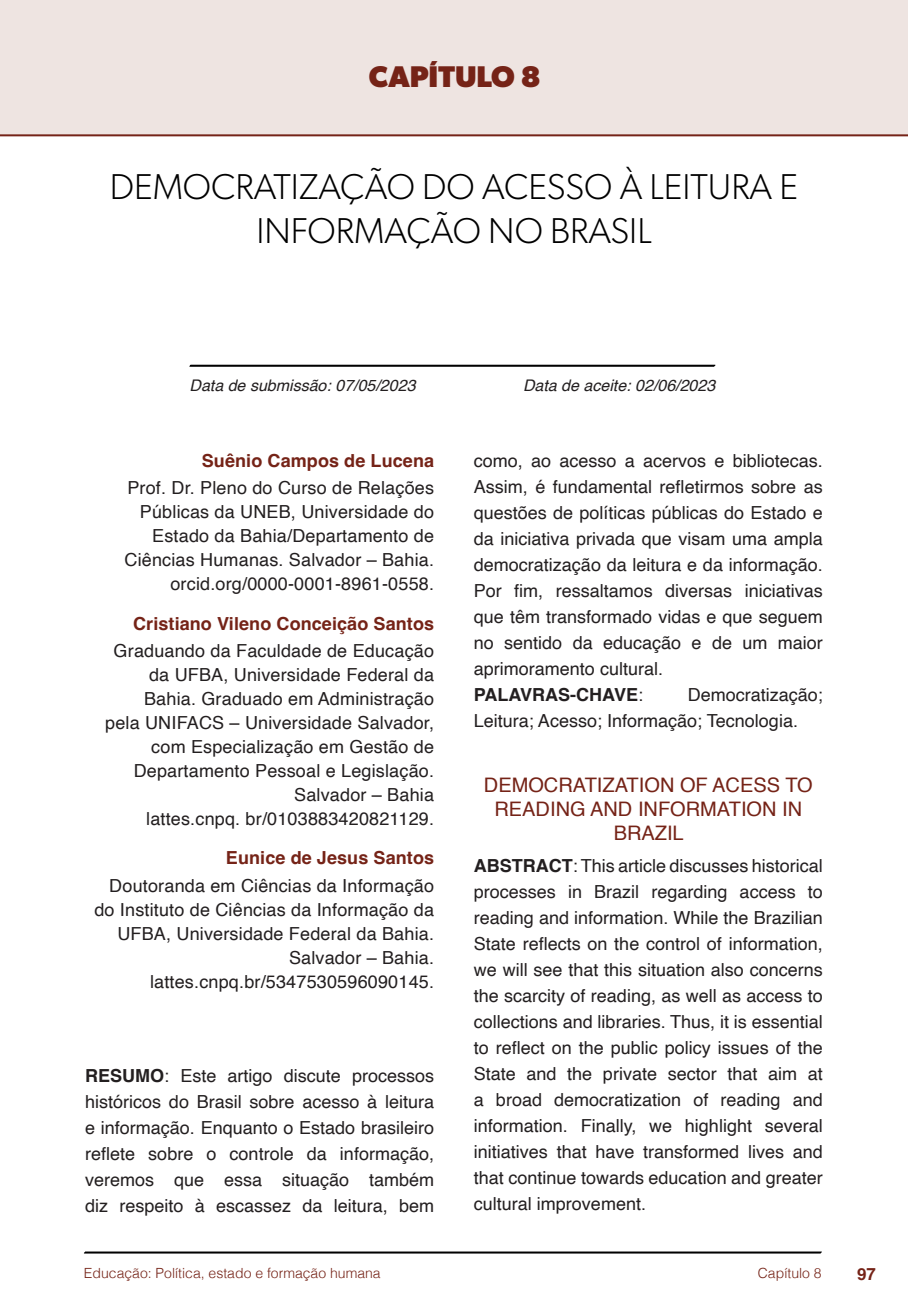
<style>
.page{position:relative;width:908px;height:1304px;background:#fff}
.page>*{position:absolute;margin:0;border:0;box-sizing:border-box;transform-origin:0 0}
.t1{font:300 36px/44px "Gibson";color:#000;text-align:center}
.t2{font:700 30px "Gibson";color:#752317}
.t3{font:20px/24px "Helvetica";color:#752317;text-align:center}
.t4{font:18px/26px "Helvetica";letter-spacing:.01em;color:#231f20;text-align:right}
.t5{font:700 18px "Helvetica";letter-spacing:.005em;color:#752317}
.t6{font:700 16.8px "Helvetica";color:#752317}
.t7{font:italic 16px "Helvetica";color:#231f20}
.t8{font:300 14px "Helvetica";color:#752317}
.s1{font-weight:700}
</style>
<div class="page">
<svg style="left:84px;top:1251px;width:737px;height:3px;background:#515151"></svg>
<div style="left:0;top:0;width:907px;height:136px;background:#eee4e1"></div>
<div style="left:44px;top:72px;width:68px;height:61px;background:#eee4e1"></div>
<svg style="left:189px;top:364px;width:526px;height:3px;background:#4f4f4f"></svg>
<h2 class="t2" style="left:369px;top:58px;width:173px">CAPÍTULO 8</h2>
<h1 class="t1" style="left:110px;top:164px;width:689px">DEMOCRATIZAÇÃO DO ACESSO À LEITURA E<br>INFORMAÇÃO NO BRASIL</h1>
<p class="t7" style="left:189px;top:373px;width:227px">Data de submissão: 07/05/2023</p>
<p class="t7" style="left:523px;top:373px;width:194px">Data de aceite: 02/06/2023</p>
<p class="t5" style="left:202px;top:450px;width:234px">Suênio Campos de Lucena</p>
<p class="t4" style="left:124px;top:477px;width:311px;line-height:24px">Prof. Dr. Pleno do Curso de Relações Públicas da UNEB, Universidade do Estado da Bahia/Departamento de Ciências Humanas. Salvador – Bahia. orcid.org/0000-0001-8961-0558.</p>
<p class="t5" style="left:133px;top:612px;width:302px">Cristiano Vileno Conceição Santos</p>
<p class="t4" style="left:105px;top:639px;width:330px;line-height:24px">Graduando da Faculdade de Educação da UFBA, Universidade Federal da Bahia. Graduado em Administração pela UNIFACS – Universidade Salvador, com Especialização em Gestão de Departamento Pessoal e Legislação.<br>Salvador – Bahia<br>lattes.cnpq. br/0103883420821129.</p>
<p class="t5" style="left:226px;top:847px;width:209px">Eunice de Jesus Santos</p>
<p class="t4" style="left:94px;top:874px;width:341px;line-height:24px">Doutoranda em Ciências da Informação do Instituto de Ciências da Informação da UFBA, Universidade Federal da Bahia.<br>Salvador – Bahia. lattes.cnpq.br/5347530596090145.</p>
<p class="t4" style="left:85px;top:1063px;width:350px;text-align:justify"><span class="s1">RESUMO</span>: Este artigo discute processos históricos do Brasil sobre acesso à leitura e informação. Enquanto o Estado brasileiro reflete sobre o controle da informação, veremos que essa situação também diz respeito à escassez da leitura, bem</p>
<p class="t4" style="left:473px;top:448px;width:350px;text-align:left">como, ao acesso a acervos e bibliotecas.<br>Assim, é fundamental refletirmos sobre as questões de políticas públicas do Estado e da iniciativa privada que visam uma ampla democratização da leitura e da informação.<br>Por fim, ressaltamos diversas iniciativas que têm transformado vidas e que seguem no sentido da educação e de um maior aprimoramento cultural.<br><span class="s1">PALAVRAS-CHAVE</span>:</p>
<p class="t4" style="left:473px;top:682px;width:350px;text-align:left;text-indent:214px">Democratização;<br>Leitura; Acesso; Informação; Tecnologia.</p>
<p class="t3" style="left:483px;top:774px;width:330px">DEMOCRATIZATION OF ACESS TO<br>READING AND INFORMATION IN<br>BRAZIL</p>
<p class="t4" style="left:473px;top:853px;width:350px;text-align:justify"><span class="s1">ABSTRACT</span>: This article discusses historical processes in Brazil regarding access to reading and information. While the Brazilian State reflects on the control of information, we will see that this situation also concerns the scarcity of reading, as well as access to collections and libraries. Thus, it is essential to reflect on the public policy issues of the State and the private sector that aim at a broad democratization of reading and information. Finally, we highlight several initiatives that have transformed lives and that continue towards education and greater cultural improvement.</p>
<p class="t8" style="left:84px;top:1261px;width:298px">Educação: Política, estado e formação humana</p>
<p class="t8" style="left:757px;top:1261px;width:65px">Capítulo 8</p>
<p class="t6" style="left:856px;top:1264px;width:20px">97</p>
</div>
